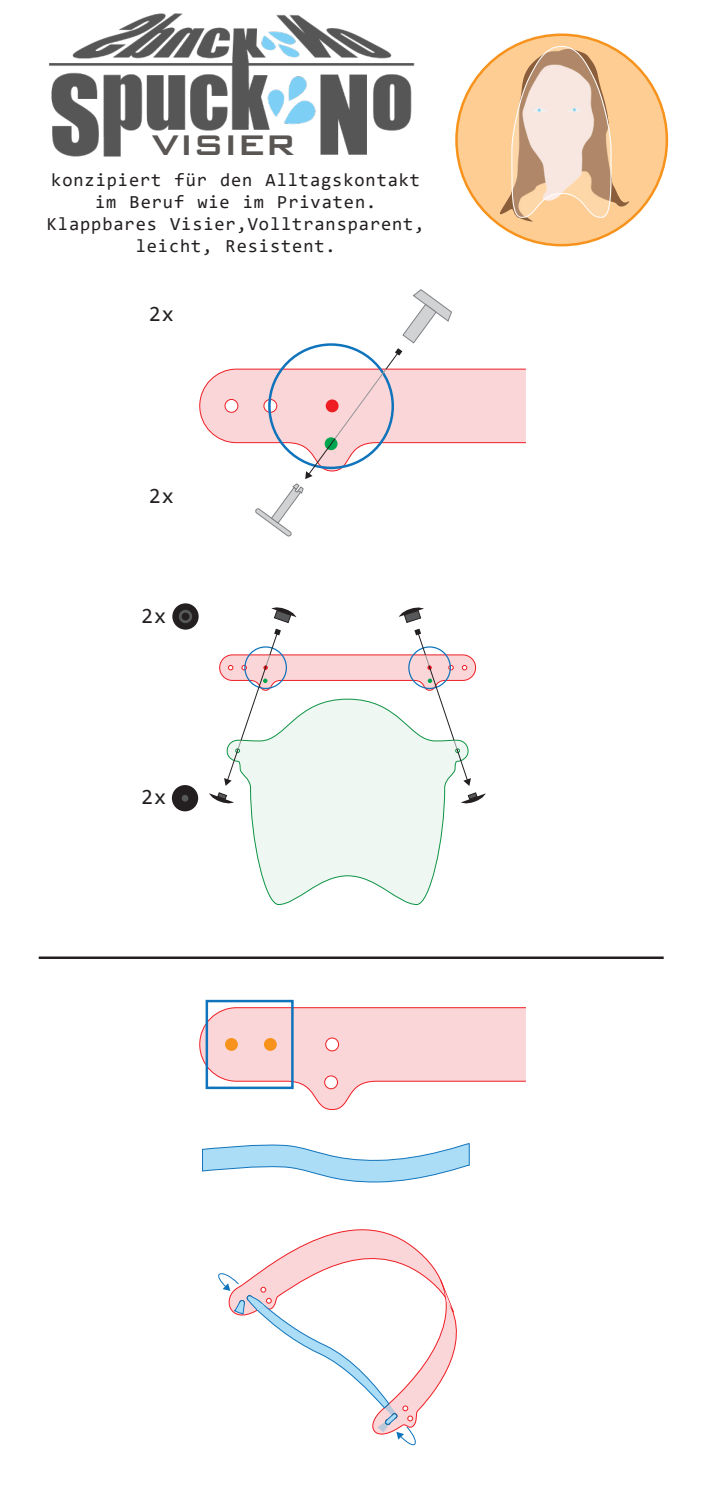
<style>
.page{position:relative;width:702px;height:1489px;background:#fff}
.page>*{position:absolute;margin:0;border:0;box-sizing:border-box;transform-origin:0 0}
.t1{font:500 46.25px "Bank Gothic BT";color:#595654}
.t2{font:21.75px "Consolas";letter-spacing:.05em;color:#231f20}
.t3{font:18.5px/22.2px "Consolas";letter-spacing:.05em;color:#231f20;text-align:center}
</style>
<div class="page">
<svg style="left:250px;top:786px;width:196px;height:119px"></svg>
<div style="left:457px;top:35px;width:210px;height:210px;background:#fdcd94;border-radius:50%"></div>
<svg style="left:483px;top:46px;width:150px;height:180px"></svg>
<div style="left:172px;top:603px;width:27px;height:26px;background:#231f20;border-radius:50%"></div>
<svg style="left:178px;top:609px;width:15px;height:15px"></svg>
<div style="left:178px;top:609px;width:15px;height:15px;border:1px solid #231f20;border-radius:50%"></div>
<div style="left:182px;top:612px;width:7px;height:8px;background:#231f20;border-radius:50%"></div>
<svg style="left:209px;top:792px;width:25px;height:12px"></svg>
<svg style="left:461px;top:792px;width:25px;height:12px"></svg>
<div style="left:172px;top:785px;width:26px;height:26px;background:#231f20;border-radius:50%"></div>
<div style="left:181px;top:794px;width:8px;height:8px;background:#57585a;border-radius:50%"></div>
<div style="left:181px;top:794px;width:8px;height:8px;border:1px solid #231f20;border-radius:50%"></div>
<svg style="left:261px;top:1229px;width:196px;height:182px"></svg>
<svg style="left:440px;top:1280px;width:14px;height:32px"></svg>
<svg style="left:202px;top:1143px;width:267px;height:40px"></svg>
<hr style="left:39px;top:956px;width:625px;height:3px;background:#231f20">
<svg style="left:219px;top:607px;width:257px;height:179px"></svg>
<svg style="left:218px;top:1271px;width:200px;height:175px"></svg>
<svg style="left:200px;top:1007px;width:326px;height:102px"></svg>
<div style="left:225px;top:1038px;width:13px;height:13px;background:#f7931d;border-radius:50%"></div>
<div style="left:264px;top:1038px;width:13px;height:13px;background:#f7931d;border-radius:50%"></div>
<div style="left:326px;top:1038px;width:13px;height:13px;background:#fff;border-radius:50%"></div>
<div style="left:326px;top:1038px;width:13px;height:13px;border:1px solid #ee1d23;border-radius:50%"></div>
<div style="left:325px;top:1076px;width:13px;height:12px;background:#fff;border-radius:50%"></div>
<div style="left:325px;top:1075px;width:13px;height:14px;border:1px solid #ee1d23;border-radius:50%"></div>
<svg style="left:200px;top:289px;width:326px;height:247px"></svg>
<div style="left:206px;top:1000px;width:88px;height:89px;border:2px solid #1074bc"></div>
<img style="left:49px;top:13px;width:366px;height:144px">
<h1 class="t1" style="left:151px;top:112px;width:147px">visier</h1>
<p class="t3" style="left:47px;top:170px;width:379px">konzipiert für den Alltagskontakt im Beruf wie im Privaten.<br>Klappbares Visier,Volltransparent, leicht, Resistent.</p>
<p class="t2" style="left:149px;top:305px;width:26px">2x</p>
<p class="t2" style="left:149px;top:487px;width:26px">2x</p>
<p class="t2" style="left:141px;top:606px;width:26px">2x</p>
<p class="t2" style="left:141px;top:788px;width:26px">2x</p>
</div>
